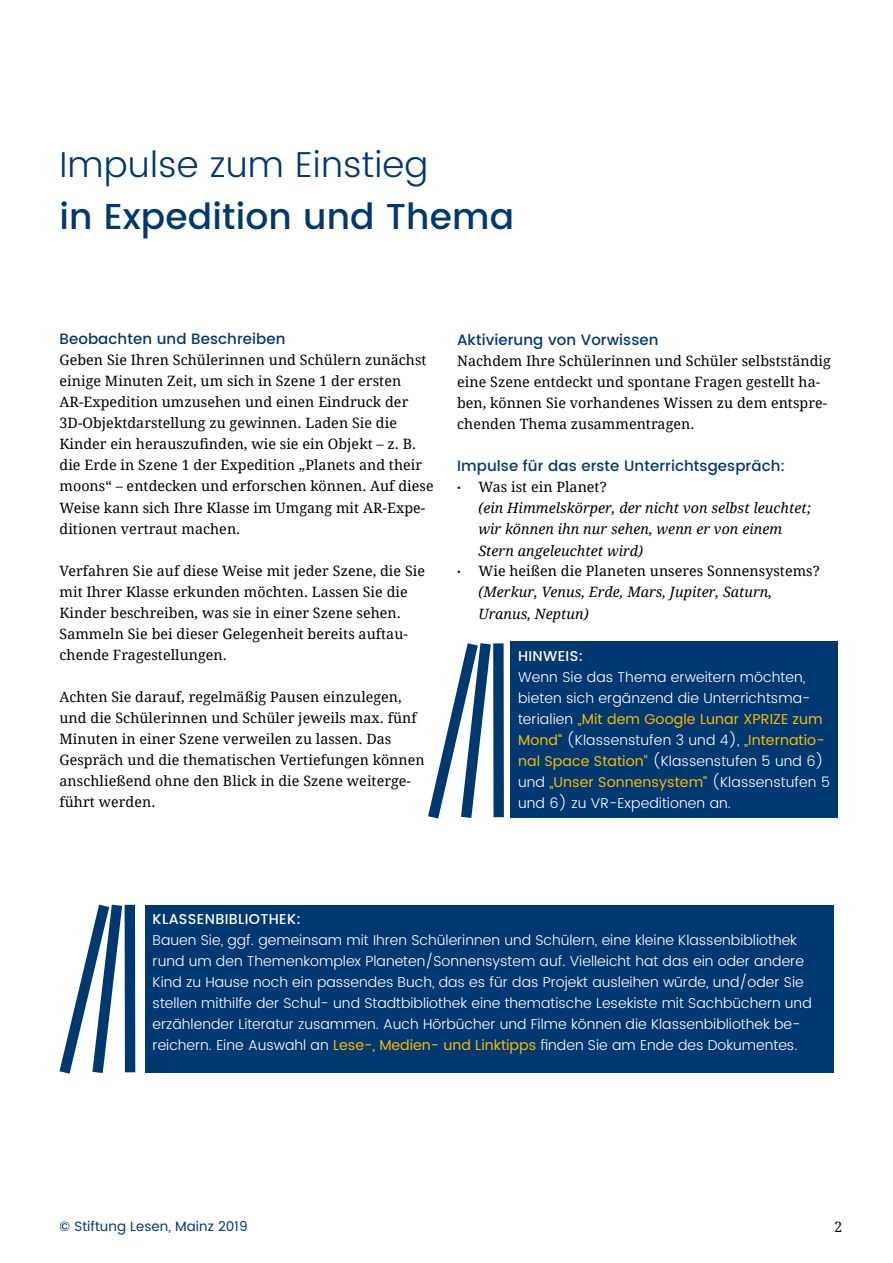
<style>
.page{position:relative;width:893px;height:1263px;background:#fff}
.page>*{position:absolute;margin:0;border:0;box-sizing:border-box;transform-origin:0 0}
.t1{font:500 36px "Poppins DE";letter-spacing:.005em;color:#003871}
.t2{font:300 36px "Poppins DE";letter-spacing:.005em;color:#003871}
.t3{font:500 15px "Poppins DE";letter-spacing:.005em;color:#003871}
.t4{font:14.25px/21px "Droid Serif";letter-spacing:.005em;color:#000}
.t5{font:300 14.25px/21px "Poppins DE";color:#fff}
.t6{font:italic 14.25px "Droid Serif";letter-spacing:.005em;color:#000}
.t7{font:500 14.25px "Poppins DE";letter-spacing:.025em;color:#fff}
.t8{font:13.5px "Poppins DE";letter-spacing:.005em;color:#003871}
.s1{font-weight:400;color:#fabb00}
</style>
<div class="page">
<div style="left:145px;top:905px;width:688px;height:167px;background:#003871"></div>
<div style="left:125px;top:905px;width:10px;height:167px;background:#003871"></div>
<svg style="left:59px;top:904px;width:70px;height:170px"></svg>
<div style="left:510px;top:641px;width:328px;height:177px;background:#003871"></div>
<div style="left:493px;top:643px;width:11px;height:174px;background:#003871"></div>
<svg style="left:428px;top:643px;width:69px;height:176px"></svg>
<h1 class="t2" style="left:60px;top:138px;width:370px">Impulse zum Einstieg</h1>
<h1 class="t1" style="left:60px;top:190px;width:456px">in Expedition und Thema</h1>
<p class="t3" style="left:60px;top:328px;width:228px">Beobachten und Beschreiben</p>
<p class="t4" style="left:60px;top:349px;width:376px">Geben Sie Ihren Schülerinnen und Schülern zunächst einige Minuten Zeit, um sich in Szene 1 der ersten AR-Expedition umzusehen und einen Eindruck der 3D-Objektdarstellung zu gewinnen. Laden Sie die Kinder ein herauszufinden, wie sie ein Objekt – z. B. die Erde in Szene 1 der Expedition „Planets and their moons“ – entdecken und erforschen können. Auf diese Weise kann sich Ihre Klasse im Umgang mit AR-Expe&shy;ditionen vertraut machen.</p>
<p class="t4" style="left:60px;top:559px;width:367px">Verfahren Sie auf diese Weise mit jeder Szene, die Sie mit Ihrer Klasse erkunden möchten. Lassen Sie die Kinder beschreiben, was sie in einer Szene sehen.<br>Sammeln Sie bei dieser Gelegenheit bereits auftau&shy;chende Fragestellungen.</p>
<p class="t4" style="left:60px;top:685px;width:367px">Achten Sie darauf, regelmäßig Pausen einzulegen, und die Schülerinnen und Schüler jeweils max. fünf Minuten in einer Szene verweilen zu lassen. Das Gespräch und die thematischen Vertiefungen können anschließend ohne den Blick in die Szene weiterge&shy;führt werden.</p>
<p class="t3" style="left:457px;top:329px;width:203px">Aktivierung von Vorwissen</p>
<p class="t4" style="left:457px;top:350px;width:375px">Nachdem Ihre Schülerinnen und Schüler selbstständig eine Szene entdeckt und spontane Fragen gestellt ha&shy;ben, können Sie vorhandenes Wissen zu dem entspre&shy;chenden Thema zusammentragen.</p>
<p class="t3" style="left:457px;top:455px;width:330px">Impulse für das erste Unterrichtsgespräch:</p>
<p class="t4" style="left:457px;top:476px;width:151px"><sup>.</sup> Was ist ein Planet?</p>
<p class="t6" style="left:478px;top:498px;width:334px">(ein Himmelskörper, der nicht von selbst leuchtet;</p>
<p class="t6" style="left:478px;top:519px;width:305px">wir können ihn nur sehen, wenn er von einem</p>
<p class="t6" style="left:478px;top:540px;width:166px">Stern angeleuchtet wird)</p>
<p class="t4" style="left:457px;top:560px;width:364px"><sup>.</sup> Wie heißen die Planeten unseres Sonnensystems?</p>
<p class="t6" style="left:478px;top:582px;width:295px">(Merkur, Venus, Erde, Mars, Jupiter, Saturn,</p>
<p class="t6" style="left:478px;top:603px;width:112px">Uranus, Neptun)</p>
<p class="t7" style="left:518px;top:645px;width:67px">HINWEIS:</p>
<p class="t5" style="left:518px;top:667px;width:313px">Wenn Sie das Thema erweitern möchten, bieten sich ergänzend die Unterrichtsma&shy;terialien <span class="s1">„Mit dem Google Lunar XPRIZE zum Mond“</span> (Klassenstufen 3 und 4), <span class="s1">„Internatio&shy;nal Space Station“</span> (Klassenstufen 5 und 6) und <span class="s1">„Unser Sonnensystem“</span> (Klassenstufen 5 und 6) zu VR-Expeditionen an.</p>
<p class="t7" style="left:153px;top:909px;width:150px">KLASSENBIBLIOTHEK:</p>
<p class="t5" style="left:153px;top:930px;width:661px">Bauen Sie, ggf. gemeinsam mit Ihren Schülerinnen und Schülern, eine kleine Klassenbibliothek rund um den Themenkomplex Planeten/Sonnensystem auf. Vielleicht hat das ein oder andere Kind zu Hause noch ein passendes Buch, das es für das Projekt ausleihen würde, und/oder Sie stellen mithilfe der Schul- und Stadtbibliothek eine thematische Lesekiste mit Sachbüchern und erzählender Literatur zusammen. Auch Hörbücher und Filme können die Klassenbibliothek be&shy;reichern. Eine Auswahl an <span class="s1">Lese-, Medien- und Linktipps</span> finden Sie am Ende des Dokumentes.</p>
<p class="t8" style="left:60px;top:1217px;width:190px">© Stiftung Lesen, Mainz 2019</p>
<p class="t4" style="left:834px;top:1216px;width:9px">2</p>
</div>
